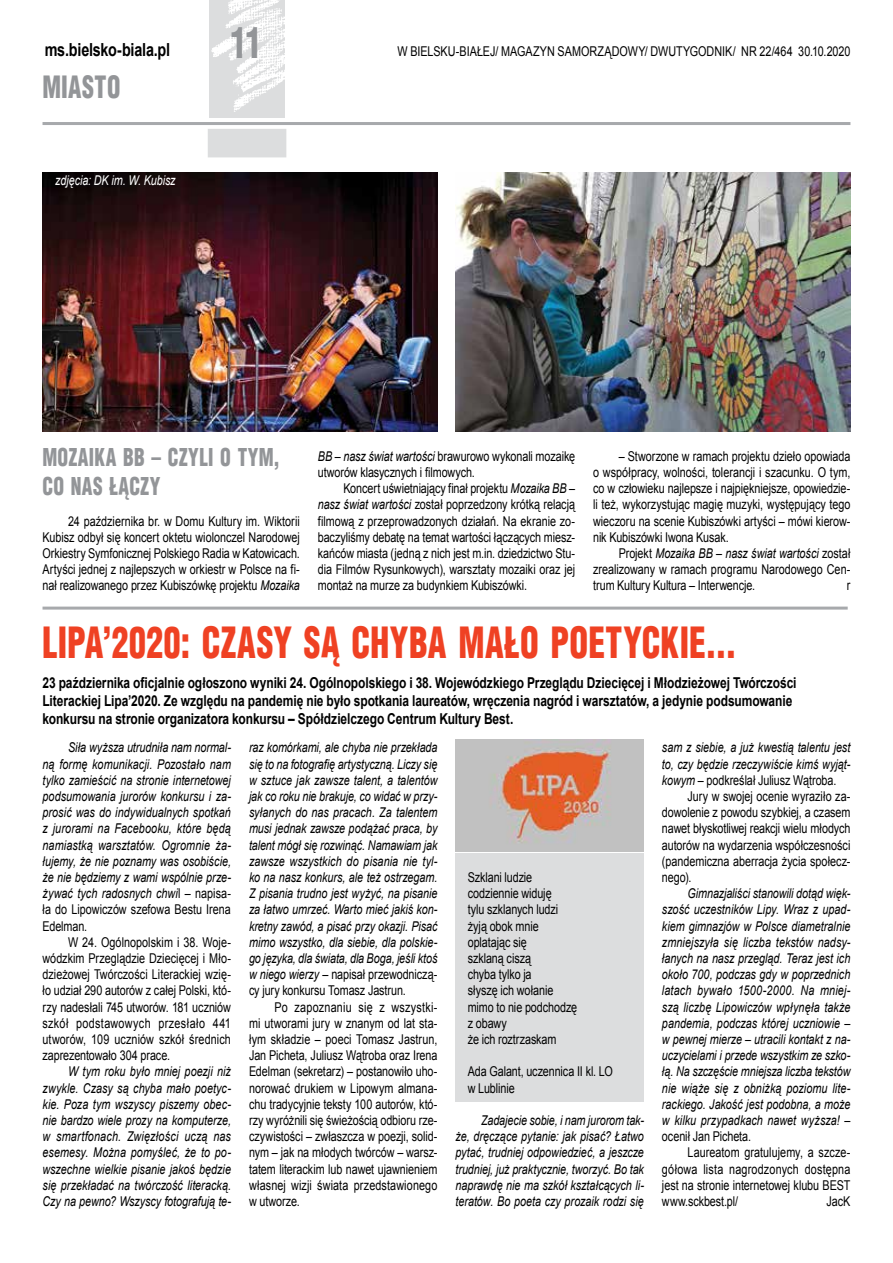
<style>
.page{position:relative;width:893px;height:1263px;background:#fff}
.page>*{position:absolute;margin:0;border:0;box-sizing:border-box;transform-origin:0 0}
.t1{font:900 42px "Switzerland Cond";letter-spacing:.01em;color:#ef4123;scale:.8 1}
.t2{font:900 42px "Switzerland Cond";color:#939598;scale:.8 1}
.t3{font:900 30px "Switzerland Cond";letter-spacing:.02em;color:#939598;scale:.8 1}
.t4{font:900 24px/28.8px "Switzerland Cond";letter-spacing:.02em;color:#939598;scale:.8 1}
.t5{font:700 18px "Arial";letter-spacing:-.015em;color:#000;scale:.8 1}
.t6{font:700 15px/18px "Arial";letter-spacing:-.005em;color:#000;scale:.8 1}
.t7{font:13.5px/16.2px "Arial";letter-spacing:-.005em;color:#000;text-align:justify;scale:.8 1}
.t8{font:italic 13.5px/16.2px "Arial";color:#000;text-align:justify;scale:.8 1}
.t9{font:italic 13.5px "Arial";letter-spacing:-.005em;color:#fff;scale:.8 1}
.s1{font-style:italic}
.s2{font-style:normal}
</style>
<div class="page">
<hr style="left:43px;top:122px;width:807px;height:3px;background:#a7a9ac">
<img style="left:209px;top:0;width:76px;height:117px">
<div style="left:208px;top:129px;width:78px;height:28px;background:#dcddde"></div>
<div style="left:455px;top:853px;width:189px;height:248px;background:#dcddde"></div>
<img style="left:43px;top:172px;width:394px;height:259px">
<img style="left:455px;top:172px;width:395px;height:259px">
<hr style="left:43px;top:607px;width:805px;height:3px;background:#a7a9ac">
<img style="left:455px;top:740px;width:189px;height:112px">
<h1 class="t2" style="left:231px;top:16px;width:41px">11</h1>
<h3 class="t5" style="left:45px;top:37px;width:158px">ms.bielsko-biala.pl</h3>
<p class="t7" style="left:397px;top:43px;width:568px">W BIELSKU-BIAŁEJ/ MAGAZYN SAMORZĄDOWY/ DWUTYGODNIK/ NR 22/464 30.10.2020</p>
<h2 class="t3" style="left:43px;top:68px;width:99px">MIASTO</h2>
<p class="t9" style="left:55px;top:171px;width:152px">zdjęcia: DK im. W. Kubisz</p>
<h3 class="t4" style="left:43px;top:442px;width:298px">MOZAIKA BB – CZYLI O TYM,<br>CO NAS ŁĄCZY</h3>
<p class="t7" style="left:43px;top:513px;width:323px;text-indent:26px">24 października br. w Domu Kultury im. Wiktorii Kubisz odbył się koncert oktetu wiolonczel Narodowej Orkiestry Symfonicznej Polskiego Radia w Katowicach.<br>Artyści jednej z najlepszych w orkiestr w Polsce na fi&shy;nał realizowanego przez Kubiszówkę projektu <span class="s1">Mozaika</span></p>
<p class="t7" style="left:318px;top:448px;width:323px"><span class="s1">BB – nasz świat wartości</span> brawurowo wykonali mozaikę utworów klasycznych i filmowych.</p>
<p class="t7" style="left:318px;top:480px;width:323px;text-indent:26px">Koncert uświetniający finał projektu <span class="s1">Mozaika BB – nasz świat wartości</span> został poprzedzony krótką relacją filmową z przeprowadzonych działań. Na ekranie zo&shy;baczyliśmy debatę na temat wartości łączących miesz&shy;kańców miasta (jedną z nich jest m.in. dziedzictwo Stu&shy;dia Filmów Rysunkowych), warsztaty mozaiki oraz jej montaż na murze za budynkiem Kubiszówki.</p>
<p class="t7" style="left:593px;top:448px;width:323px;text-indent:26px">– Stworzone w ramach projektu dzieło opowiada o współpracy, wolności, tolerancji i szacunku. O tym, co w człowieku najlepsze i najpiękniejsze, opowiedzie&shy;li też, wykorzystując magię muzyki, występujący tego wieczoru na scenie Kubiszówki artyści – mówi kierow&shy;nik Kubiszówki Iwona Kusak.</p>
<p class="t7" style="left:593px;top:545px;width:323px;text-indent:26px">Projekt <span class="s1">Mozaika BB – nasz świat wartości</span> został zrealizowany w ramach programu Narodowego Cen&shy;trum Kultury Kultura – Interwencje.</p>
<p class="t7" style="left:847px;top:577px;width:6px">r</p>
<h1 class="t1" style="left:43px;top:615px;width:869px">LIPA’2020: CZASY SĄ CHYBA MAŁO POETYCKIE...</h1>
<p class="t6" style="left:43px;top:673px;width:944px">23 października oficjalnie ogłoszono wyniki 24. Ogólnopolskiego i 38. Wojewódzkiego Przeglądu Dziecięcej i Młodzieżowej Twórczości<br>Literackiej Lipa’2020. Ze względu na pandemię nie było spotkania laureatów, wręczenia nagród i warsztatów, a jedynie podsumowanie konkursu na stronie organizatora konkursu – Spółdzielczego Centrum Kultury Best.</p>
<p class="t8" style="left:43px;top:739px;width:237px;text-indent:26px">Siła wyższa utrudniła nam normal&shy;ną formę komunikacji. Pozostało nam tylko zamieścić na stronie internetowej podsumowania jurorów konkursu i za&shy;prosić was do indywidualnych spotkań z jurorami na Facebooku, które będą namiastką warsztatów. Ogromnie ża&shy;łujemy, że nie poznamy was osobiście, że nie będziemy z wami wspólnie prze&shy;żywać tych radosnych chwi<span class="s2">l – napisa&shy;ła do Lipowiczów szefowa Bestu Irena Edelman.</span></p>
<p class="t7" style="left:43px;top:934px;width:237px;text-indent:26px">W 24. Ogólnopolskim i 38. Woje&shy;wódzkim Przeglądzie Dziecięcej i Mło&shy;dzieżowej Twórczości Literackiej wzię&shy;ło udział 290 autorów z całej Polski, któ&shy;rzy nadesłali 745 utworów. 181 uczniów szkół podstawowych przesłało 441 utworów, 109 uczniów szkół średnich zaprezentowało 304 prace.</p>
<p class="t8" style="left:43px;top:1063px;width:237px;text-indent:26px">W tym roku było mniej poezji niż zwykle. Czasy są chyba mało poetyc&shy;kie. Poza tym wszyscy piszemy obec&shy;nie bardzo wiele prozy na komputerze, w smartfonach. Zwięzłości uczą nas esemesy. Można pomyśleć, że to po&shy;wszechne wielkie pisanie jakoś będzie się przekładać na twórczość literacką.<br>Czy na pewno? Wszyscy fotografują te-</p>
<p class="t8" style="left:249px;top:739px;width:237px">raz komórkami, ale chyba nie przekłada się to na fotografię artystyczną. Liczy się w sztuce jak zawsze talent, a talentów jak co roku nie brakuje, co widać w przy&shy;syłanych do nas pracach. Za talentem musi jednak zawsze podążać praca, by talent mógł się rozwinąć. Namawiam jak zawsze wszystkich do pisania nie tyl&shy;ko na nasz konkurs, ale też ostrzegam.<br>Z pisania trudno jest wyżyć, na pisanie za łatwo umrzeć. Warto mieć jakiś kon&shy;kretny zawód, a pisać przy okazji. Pisać mimo wszystko, dla siebie, dla polskie&shy;go języka, dla świata, dla Boga, jeśli ktoś w niego wierzy <span class="s2">– napisał przewodniczą&shy;cy jury konkursu Tomasz Jastrun.</span></p>
<p class="t7" style="left:249px;top:999px;width:237px;text-indent:26px">Po zapoznaniu się z wszystki&shy;mi utworami jury w znanym od lat sta&shy;łym składzie – poeci Tomasz Jastrun, Jan Picheta, Juliusz Wątroba oraz Irena Edelman (sekretarz) – postanowiło uho&shy;norować drukiem w Lipowym almana&shy;chu tradycyjnie teksty 100 autorów, któ&shy;rzy wyróżnili się świeżością odbioru rze&shy;czywistości – zwłaszcza w poezji, solid&shy;nym – jak na młodych twórców – warsz&shy;tatem literackim lub nawet ujawnieniem własnej wizji świata przedstawionego w utworze.</p>
<p class="t7" style="left:468px;top:869px;width:138px;text-align:left">Szklani ludzie codziennie widuję<br>tylu szklanych ludzi żyją obok mnie oplatając się<br>szklaną ciszą<br>chyba tylko ja<br>słyszę ich wołanie mimo to nie podchodzę z obawy<br>że ich roztrzaskam</p>
<p class="t7" style="left:468px;top:1063px;width:183px">Ada Galant, uczennica II kl. LO w Lublinie</p>
<p class="t8" style="left:455px;top:1112px;width:237px;text-indent:26px">Zadajecie sobie, i nam jurorom tak&shy;że, dręczące pytanie: jak pisać? Łatwo pytać, trudniej odpowiedzieć, a jeszcze trudniej, już praktycznie, tworzyć. Bo tak naprawdę nie ma szkół kształcących li&shy;teratów. Bo poeta czy prozaik rodzi się</p>
<p class="t8" style="left:662px;top:739px;width:237px">sam z siebie, a już kwestią talentu jest to, czy będzie rzeczywiście kimś wyjąt&shy;kowym <span class="s2">– podkreślał Juliusz Wątroba.</span></p>
<p class="t7" style="left:662px;top:788px;width:237px;text-indent:26px">Jury w swojej ocenie wyraziło za&shy;dowolenie z powodu szybkiej, a czasem nawet błyskotliwej reakcji wielu młodych autorów na wydarzenia współczesności (pandemiczna aberracja życia społecz&shy;nego).</p>
<p class="t8" style="left:662px;top:885px;width:237px;text-indent:26px">Gimnazjaliści stanowili dotąd więk&shy;szość uczestników Lipy. Wraz z upad&shy;kiem gimnazjów w Polsce diametralnie zmniejszyła się liczba tekstów nadsy&shy;łanych na nasz przegląd. Teraz jest ich około 700, podczas gdy w poprzednich latach bywało 1500-2000. Na mniej&shy;szą liczbę Lipowiczów wpłynęła także pandemia, podczas której uczniowie – w pewnej mierze – utracili kontakt z na&shy;uczycielami i przede wszystkim ze szko&shy;łą. Na szczęście mniejsza liczba tekstów nie wiąże się z obniżką poziomu lite&shy;rackiego. Jakość jest podobna, a może w kilku przypadkach nawet wyższa! <span class="s2">– ocenił Jan Picheta.</span></p>
<p class="t7" style="left:662px;top:1144px;width:237px;text-indent:26px">Laureatom gratulujemy, a szcze&shy;gółowa lista nagrodzonych dostępna jest na stronie internetowej klubu BEST www.sckbest.pl/</p>
<p class="t7" style="left:827px;top:1193px;width:31px">JacK</p>
</div>
